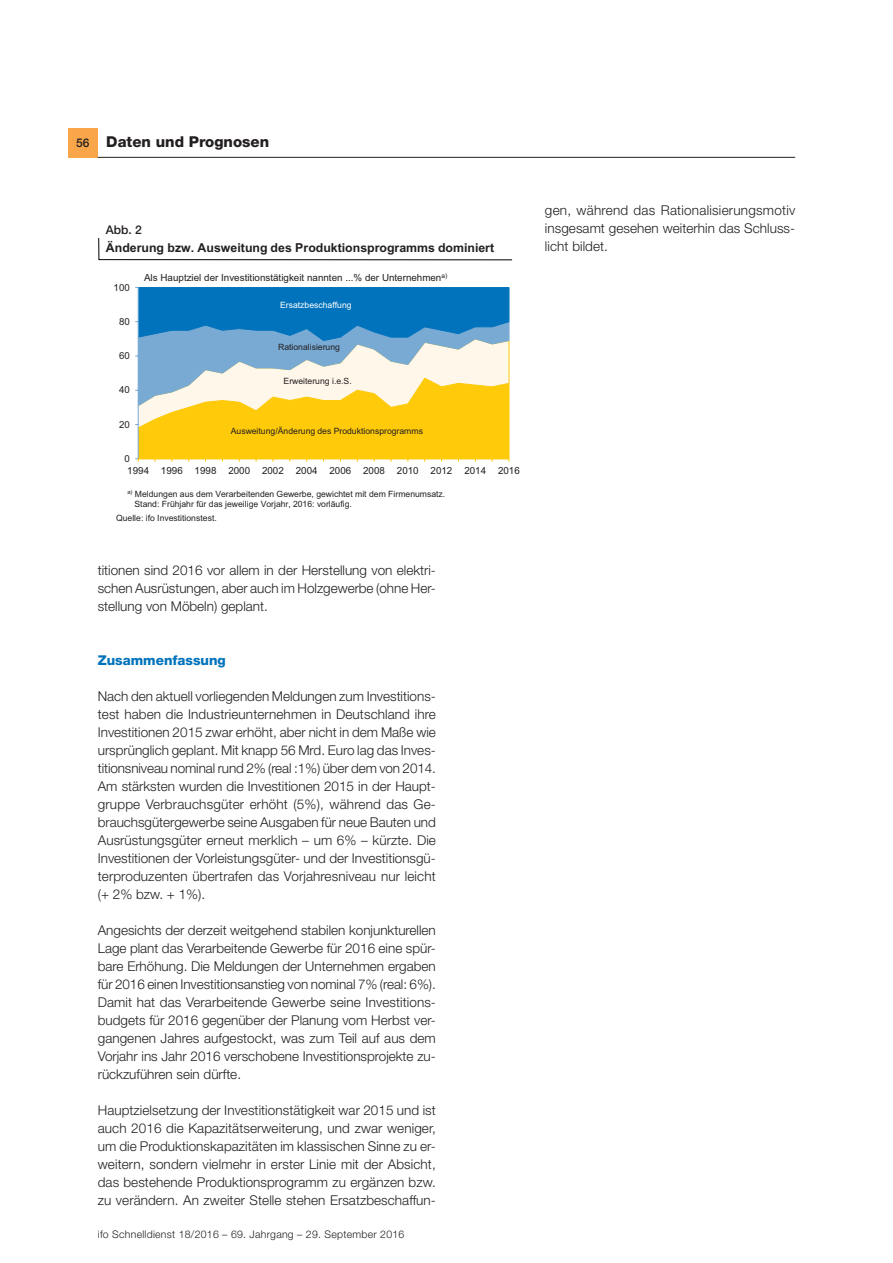
<style>
.page{position:relative;width:893px;height:1263px;background:#fff}
.page>*{position:absolute;margin:0;border:0;box-sizing:border-box;transform-origin:0 0}
.t1{font:800 15px "Helvetica Neue LT Std";color:#231f20}
.Fliesstext{font:300 13.5px/18px "Helvetica Neue LT Std";letter-spacing:.005em;color:#231f20;text-align:justify}
.Überschrift_9_pt{font:800 13.5px "Helvetica Neue LT Std";color:#0073bc}
.t2{font:700 12.3px "Arial";color:#231f20}
.fett_8pt{font:500 12px "Helvetica Neue LT Std";color:#231f20}
.t3{font:300 10.5px "Helvetica Neue LT Std";letter-spacing:.025em;color:#231f20}
.t4{font:9.75px "Arial";color:#231f20}
.t5{font:9.6px "Arial";color:#231f20}
.t6{font:8.7px/9.9px "Arial";color:#231f20}
.t7{font:8.7px "Arial";color:#fff}
.s1{font-weight:500;font-size:12px}
</style>
<div class="page">
<div style="left:68px;top:128px;width:30px;height:30px;background:#f9a64a"></div>
<hr style="left:98px;top:157px;width:697px;height:1px;background:#231f20">
<svg style="left:135px;top:287px;width:375px;height:175px;background:#a5b88c"></svg>
<svg style="left:98px;top:238px;width:1px;height:22px"></svg>
<hr style="left:99px;top:259px;width:413px;height:1px;background:#000002">
<p class="t1" style="left:76px;top:132px;width:194px"><span class="s1">56</span> Daten und Prognosen</p>
<p class="fett_8pt" style="left:106px;top:223px;width:38px">Abb. 2</p>
<p class="t2" style="left:106px;top:239px;width:390px">Änderung bzw. Ausweitung des Produktionsprogramms dominiert</p>
<p class="t4" style="left:144px;top:272px;width:305px">Als Hauptziel der Investitionstätigkeit nannten ...% der Unternehmen<sup>a)</sup></p>
<p class="t5" style="left:114px;top:281px;width:18px">100</p>
<p class="t5" style="left:119px;top:315px;width:12px">80</p>
<p class="t5" style="left:119px;top:349px;width:12px">60</p>
<p class="t5" style="left:119px;top:384px;width:12px">40</p>
<p class="t5" style="left:119px;top:418px;width:12px">20</p>
<p class="t5" style="left:124px;top:452px;width:7px">0</p>
<p class="t7" style="left:280px;top:299px;width:73px">Ersatzbeschaffung</p>
<p class="t6" style="left:278px;top:342px;width:63px">Rationalisierung</p>
<p class="t6" style="left:284px;top:376px;width:70px">Erweiterung i.e.S.</p>
<p class="t6" style="left:231px;top:426px;width:194px">Ausweitung/Änderung des Produktionsprogramms</p>
<p class="t4" style="left:127px;top:464px;width:394px">1994 1996 1998 2000 2002 2004 2006 2008 2010 2012 2014 2016</p>
<p class="t6" style="left:135px;top:489px;width:312px;text-indent:-7px"><sup>a)</sup> Meldungen aus dem Verarbeitenden Gewerbe, gewichtet mit dem Firmenumsatz.<br>Stand: Frühjahr für das jeweilige Vorjahr, 2016: vorläufig.</p>
<p class="t6" style="left:116px;top:513px;width:102px">Quelle: ifo Investitionstest.</p>
<p class="Fliesstext" style="left:98px;top:561px;width:340px">titionen sind 2016 vor allem in der Herstellung von elektri&shy;schen Ausrüstungen, aber auch im Holzgewerbe (ohne Her&shy;stellung von Möbeln) geplant.</p>
<p class="Überschrift_9_pt" style="left:98px;top:652px;width:130px">Zusammenfassung</p>
<p class="Fliesstext" style="left:98px;top:687px;width:340px">Nach den aktuell vorliegenden Meldungen zum Investitions&shy;test haben die Industrieunternehmen in Deutschland ihre Investitionen 2015 zwar erhöht, aber nicht in dem Maße wie ursprünglich geplant. Mit knapp 56 Mrd. Euro lag das Inves&shy;titionsniveau nominal rund 2% (real :1%) über dem von 2014.<br>Am stärksten wurden die Investitionen 2015 in der Haupt&shy;gruppe Verbrauchsgüter erhöht (5%), während das Ge&shy;brauchsgütergewerbe seine Ausgaben für neue Bauten und Ausrüstungsgüter erneut merklich – um 6% – kürzte. Die Investitionen der Vorleistungsgüter- und der Investitionsgü&shy;terproduzenten übertrafen das Vorjahresniveau nur leicht (+ 2% bzw. + 1%).</p>
<p class="Fliesstext" style="left:98px;top:921px;width:340px">Angesichts der derzeit weitgehend stabilen konjunkturellen Lage plant das Verarbeitende Gewerbe für 2016 eine spür&shy;bare Erhöhung. Die Meldungen der Unternehmen ergaben für 2016 einen Investitionsanstieg von nominal 7% (real: 6%).<br>Damit hat das Verarbeitende Gewerbe seine Investitions&shy;budgets für 2016 gegenüber der Planung vom Herbst ver&shy;gangenen Jahres aufgestockt, was zum Teil auf aus dem Vorjahr ins Jahr 2016 verschobene Investitionsprojekte zu&shy;rückzuführen sein dürfte.</p>
<p class="Fliesstext" style="left:98px;top:1101px;width:340px">Hauptzielsetzung der Investitionstätigkeit war 2015 und ist auch 2016 die Kapazitätserweiterung, und zwar weniger, um die Produktionskapazitäten im klassischen Sinne zu er&shy;weitern, sondern vielmehr in erster Linie mit der Absicht, das bestehende Produktionsprogramm zu ergänzen bzw. zu verändern. An zweiter Stelle stehen Ersatzbeschaffun-</p>
<p class="t3" style="left:98px;top:1228px;width:308px">ifo Schnelldienst 18/2016 – 69. Jahrgang – 29. September 2016</p>
<p class="Fliesstext" style="left:545px;top:201px;width:252px">gen, während das Rationalisierungsmotiv insgesamt gesehen weiterhin das Schluss&shy;licht bildet.</p>
</div>
